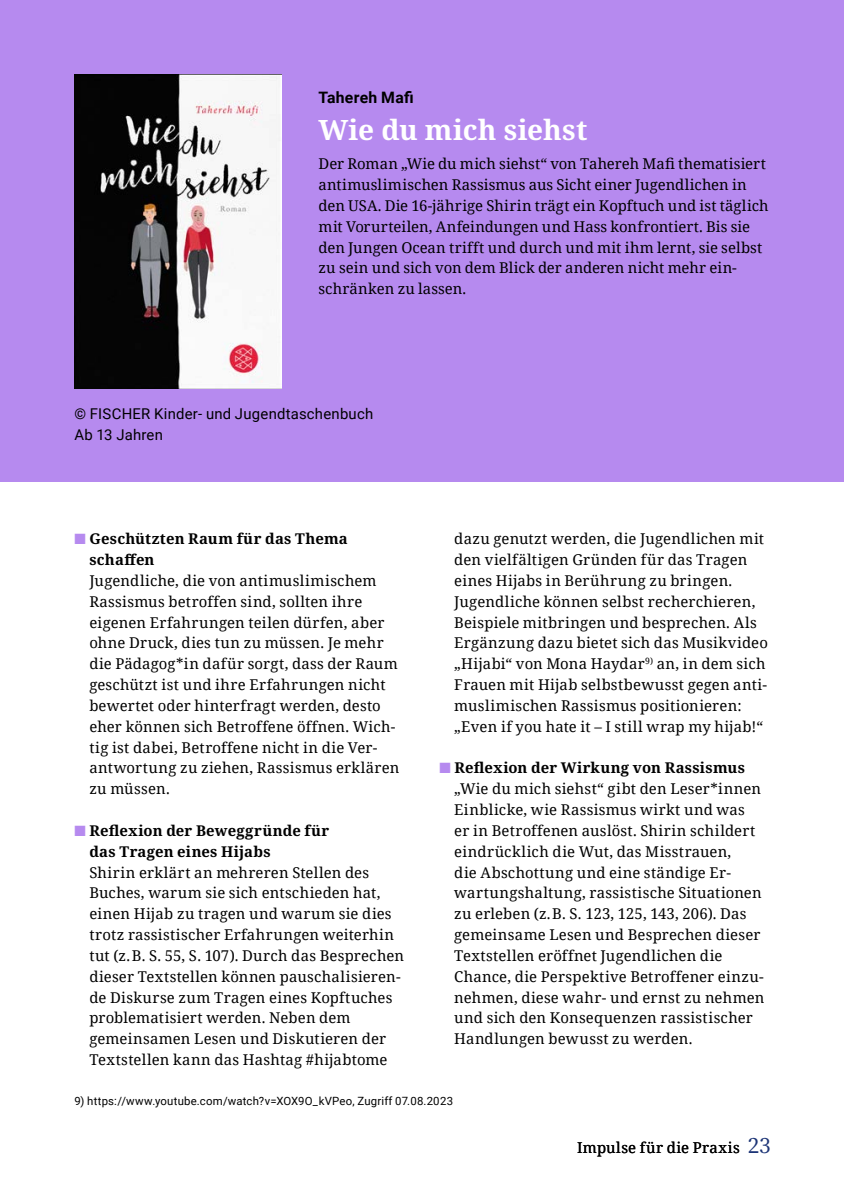
<style>
.page{position:relative;width:844px;height:1191px;background:#fff}
.page>*{position:absolute;margin:0;border:0;box-sizing:border-box;transform-origin:0 0}
.t1{font:700 28px "Noto Serif";letter-spacing:.005em;color:#fff}
.t2{font:500 21px "Noto Serif TC";color:#1c3476}
.t3{font:700 15.75px "Roboto";letter-spacing:.015em;color:#000}
.t4{font:14.88px/20.8px "Noto Serif";letter-spacing:.015em;color:#000}
.t5{font:700 14.88px/20.8px "Noto Serif";letter-spacing:.015em;color:#000}
.t6{font:14.88px/20.8px "Roboto";letter-spacing:.015em;color:#000}
.t7{font:11.38px "Roboto";letter-spacing:.02em;color:#000}
.s1{color:#b68aef}
.s2{font-weight:700}
</style>
<div class="page">
<div style="left:0;top:0;width:843px;height:482px;background:#b68aef"></div>
<img style="left:74px;top:74px;width:207px;height:314px">
<p class="t3" style="left:318px;top:87px;width:97px">Tahereh Mafi</p>
<h1 class="t1" style="left:318px;top:110px;width:270px">Wie du mich siehst</h1>
<p class="t4" style="left:318px;top:153px;width:451px">Der Roman „Wie du mich siehst“ von Tahereh Mafi thematisiert antimuslimischen Rassismus aus Sicht einer Jugendlichen in den USA. Die 16-jährige Shirin trägt ein Kopftuch und ist täglich mit Vorurteilen, Anfeindungen und Hass konfrontiert. Bis sie den Jungen Ocean trifft und durch und mit ihm lernt, sie selbst zu sein und sich von dem Blick der anderen nicht mehr ein&shy;schränken zu lassen.</p>
<p class="t6" style="left:74px;top:403px;width:300px">© FISCHER Kinder- und Jugendtaschenbuch<br>Ab 13 Jahren</p>
<p class="t5" style="left:89px;top:529px;width:260px;text-indent:-15px"><span class="s1">■</span> Geschützten Raum für das Thema schaffen</p>
<p class="t4" style="left:89px;top:569px;width:311px">Jugendliche, die von antimuslimischem Rassismus betroffen sind, sollten ihre eigenen Erfahrungen teilen dürfen, aber ohne Druck, dies tun zu müssen. Je mehr die Pädagog*in dafür sorgt, dass der Raum geschützt ist und ihre Erfahrungen nicht bewertet oder hinterfragt werden, desto eher können sich Betroffene öffnen. Wich&shy;tig ist dabei, Betroffene nicht in die Ver&shy;antwortung zu ziehen, Rassismus erklären zu müssen.</p>
<p class="t5" style="left:89px;top:820px;width:241px;text-indent:-15px"><span class="s1">■</span> Reflexion der Beweggründe für das Tragen eines Hijabs</p>
<p class="t4" style="left:89px;top:861px;width:316px">Shirin erklärt an mehreren Stellen des Buches, warum sie sich entschieden hat, einen Hijab zu tragen und warum sie dies trotz rassistischer Erfahrungen weiterhin tut (z.B. S. 55, S. 107). Durch das Besprechen dieser Textstellen können pauschalisieren&shy;de Diskurse zum Tragen eines Kopftuches problematisiert werden. Neben dem gemeinsamen Lesen und Diskutieren der Textstellen kann das Hashtag #hijabtome</p>
<p class="t4" style="left:454px;top:528px;width:315px">dazu genutzt werden, die Jugendlichen mit den vielfältigen Gründen für das Tragen eines Hijabs in Berührung zu bringen.<br>Jugendliche können selbst recherchieren, Beispiele mitbringen und besprechen. Als Ergänzung dazu bietet sich das Musikvideo „Hijabi“ von Mona Haydar<sup>9)</sup> an, in dem sich Frauen mit Hijab selbstbewusst gegen anti&shy;muslimischen Rassismus positionieren: „Even if you hate it – I still wrap my hijab!“</p>
<p class="t4" style="left:454px;top:757px;width:311px;text-indent:-15px"><span class="s1">■</span> <span class="s2">Reflexion der Wirkung von Rassismus </span>„Wie du mich siehst“ gibt den Leser*innen Einblicke, wie Rassismus wirkt und was<br>er in Betroffenen auslöst. Shirin schildert eindrücklich die Wut, das Misstrauen,<br>die Abschottung und eine ständige Er&shy;wartungshaltung, rassistische Situationen zu erleben (z.B. S. 123, 125, 143, 206). Das gemeinsame Lesen und Besprechen dieser Textstellen eröffnet Jugendlichen die Chance, die Perspektive Betroffener einzu&shy;nehmen, diese wahr- und ernst zu nehmen und sich den Konsequenzen rassistischer Handlungen bewusst zu werden.</p>
<p class="t7" style="left:74px;top:1093px;width:380px">9) https://www.youtube.com/watch?v=XOX9O_kVPeo, Zugriff 07.08.2023</p>
<p class="t4" style="left:577px;top:1136px;width:164px">Impulse für die Praxis</p>
<h2 class="t2" style="left:747px;top:1133px;width:25px">23</h2>
</div>
